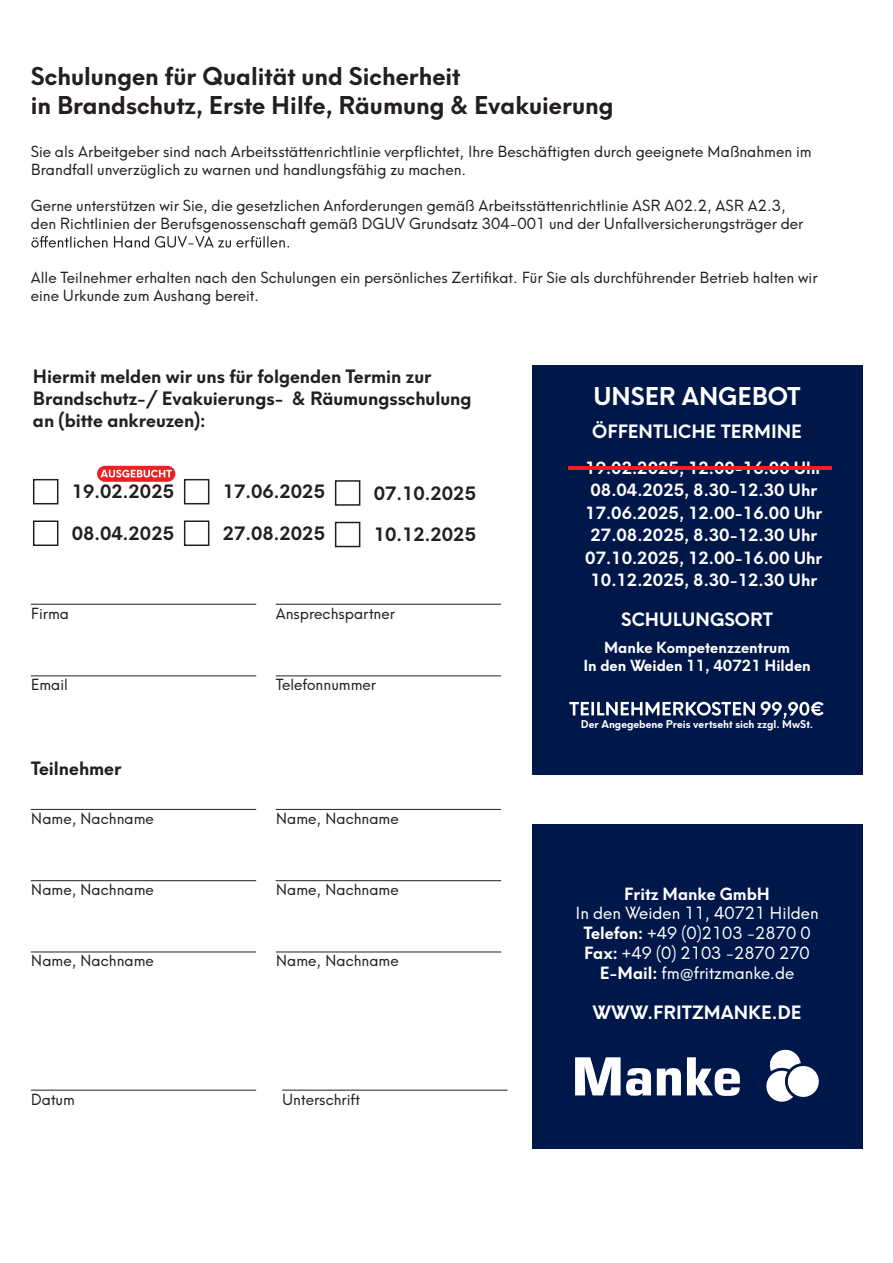
<style>
.page{position:relative;width:893px;height:1263px;background:#fff}
.page>*{position:absolute;margin:0;border:0;box-sizing:border-box;transform-origin:0 0}
.t1{font:700 24px/28.8px "Neue Hans Kendrick";color:#231f20}
.t2{font:700 24px "Neue Hans Kendrick";color:#fff}
.t3{font:700 18px/21.6px "Neue Hans Kendrick";color:#231f20}
.t4{font:700 18px "Neue Hans Kendrick";color:#fff}
.t5{font:700 16.5px/22.5px "Neue Hans Kendrick";color:#fff;text-align:center}
.t6{font:16.5px/19.8px "Neue Hans Kendrick";color:#fff;text-align:center}
.t7{font:15px/18px "Neue Hans Kendrick";color:#231f20}
.t8{font:700 15px/18px "Neue Hans Kendrick";color:#fff;text-align:center}
.t9{font:700 10.5px "Neue Hans Kendrick";color:#fff}
.s1{font-weight:700}
</style>
<div class="page">
<svg style="left:31px;top:236px;width:258px;height:12px"></svg>
<div style="left:532px;top:824px;width:330px;height:324px;background:#00174a"></div>
<div style="left:532px;top:365px;width:330px;height:410px;background:#00174a"></div>
<div style="left:33px;top:479px;width:25px;height:25px;border:2px solid #231f20"></div>
<div style="left:184px;top:479px;width:25px;height:25px;border:2px solid #231f20"></div>
<div style="left:33px;top:520px;width:25px;height:26px;border:2px solid #231f20"></div>
<div style="left:184px;top:520px;width:25px;height:26px;border:2px solid #231f20"></div>
<div style="left:335px;top:480px;width:25px;height:26px;border:2px solid #231f20"></div>
<div style="left:335px;top:522px;width:25px;height:25px;border:2px solid #231f20"></div>
<hr style="left:31px;top:604px;width:225px;height:1px;background:#231f20">
<hr style="left:276px;top:604px;width:225px;height:1px;background:#231f20">
<hr style="left:31px;top:675px;width:225px;height:1px;background:#231f20">
<hr style="left:276px;top:675px;width:225px;height:1px;background:#231f20">
<hr style="left:31px;top:1090px;width:225px;height:1px;background:#231f20">
<hr style="left:282px;top:1090px;width:225px;height:1px;background:#231f20">
<hr style="left:31px;top:809px;width:225px;height:1px;background:#231f20">
<hr style="left:276px;top:809px;width:225px;height:1px;background:#231f20">
<hr style="left:31px;top:880px;width:225px;height:1px;background:#231f20">
<hr style="left:276px;top:880px;width:225px;height:1px;background:#231f20">
<hr style="left:31px;top:951px;width:225px;height:1px;background:#231f20">
<hr style="left:276px;top:951px;width:225px;height:1px;background:#231f20">
<svg style="left:569px;top:702px;width:255px;height:17px"></svg>
<svg style="left:766px;top:1050px;width:53px;height:52px"></svg>
<svg style="left:575px;top:1057px;width:76px;height:39px"></svg>
<svg style="left:657px;top:1068px;width:24px;height:27px"></svg>
<svg style="left:687px;top:1057px;width:53px;height:39px"></svg>
<svg style="left:97px;top:466px;width:78px;height:16px"></svg>
<svg style="left:101px;top:470px;width:71px;height:7px"></svg>
<hr style="left:568px;top:466px;width:263px;height:4px;background:#ee1f23">
<h1 class="t1" style="left:31px;top:59px;width:584px">Schulungen für Qualität und Sicherheit<br>in Brandschutz, Erste Hilfe, Räumung &amp; Evakuierung</h1>
<p class="t7" style="left:31px;top:141px;width:782px">Sie als Arbeitgeber sind nach Arbeitsstättenrichtlinie verpflichtet, Ihre Beschäftigten durch geeignete Maßnahmen im<br>Brandfall unverzüglich zu warnen und handlungsfähig zu machen.</p>
<p class="t7" style="left:31px;top:195px;width:774px">Gerne unterstützen wir Sie, die gesetzlichen Anforderungen gemäß Arbeitsstättenrichtlinie ASR A02.2, ASR A2.3, den Richtlinien der Berufsgenossenschaft gemäß DGUV Grundsatz 304-001 und der Unfallversicherungsträger der</p>
<p class="t7" style="left:31px;top:267px;width:788px">Alle Teilnehmer erhalten nach den Schulungen ein persönliches Zertifikat. Für Sie als durchführender Betrieb halten wir eine Urkunde zum Aushang bereit.</p>
<p class="t3" style="left:33px;top:364px;width:440px">Hiermit melden wir uns für folgenden Termin zur<br>Brandschutz-/ Evakuierungs- &amp; Räumungsschulung an (bitte ankreuzen):</p>
<p class="t3" style="left:72px;top:479px;width:104px">19.02.2025</p>
<p class="t3" style="left:223px;top:479px;width:104px">17.06.2025</p>
<p class="t3" style="left:72px;top:520px;width:104px">08.04.2025</p>
<p class="t3" style="left:223px;top:520px;width:104px">27.08.2025</p>
<p class="t3" style="left:374px;top:480px;width:104px">07.10.2025</p>
<p class="t3" style="left:374px;top:522px;width:104px">10.12.2025</p>
<p class="t7" style="left:31px;top:602px;width:40px">Firma</p>
<p class="t7" style="left:276px;top:602px;width:121px">Ansprechspartner</p>
<p class="t7" style="left:31px;top:674px;width:39px">Email</p>
<p class="t7" style="left:276px;top:674px;width:102px">Telefonnummer</p>
<p class="t3" style="left:31px;top:755px;width:92px">Teilnehmer</p>
<p class="t7" style="left:31px;top:808px;width:125px">Name, Nachname</p>
<p class="t7" style="left:276px;top:808px;width:125px">Name, Nachname</p>
<p class="t7" style="left:31px;top:879px;width:125px">Name, Nachname</p>
<p class="t7" style="left:276px;top:879px;width:125px">Name, Nachname</p>
<p class="t7" style="left:31px;top:950px;width:125px">Name, Nachname</p>
<p class="t7" style="left:276px;top:950px;width:125px">Name, Nachname</p>
<p class="t7" style="left:31px;top:1088px;width:46px">Datum</p>
<p class="t7" style="left:282px;top:1088px;width:79px">Unterschrift</p>
<h1 class="t2" style="left:593px;top:374px;width:209px">UNSER ANGEBOT</h1>
<p class="t4" style="left:592px;top:414px;width:211px">ÖFFENTLICHE TERMINE</p>
<p class="t5" style="left:585px;top:454px;width:239px">19.02.2025, 12.00-16.00 Uhr<br>08.04.2025, 8.30-12.30 Uhr<br>17.06.2025, 12.00-16.00 Uhr<br>27.08.2025, 8.30-12.30 Uhr<br>07.10.2025, 12.00-16.00 Uhr<br>10.12.2025, 8.30-12.30 Uhr</p>
<p class="t4" style="left:621px;top:602px;width:153px">SCHULUNGSORT</p>
<p class="t8" style="left:583px;top:636px;width:229px">Manke Kompetenzzentrum<br>In den Weiden 11, 40721 Hilden</p>
<p class="t4" style="left:760px;top:692px;width:13px">9</p>
<p class="t9" style="left:581px;top:714px;width:234px">Der Angegebene Preis vertseht sich zzgl. MwSt.</p>
<p class="t5" style="left:624px;top:880px;width:147px">Fritz Manke GmbH</p>
<p class="t6" style="left:575px;top:901px;width:245px">In den Weiden 11, 40721 Hilden<br><span class="s1">Telefon:</span> +49 (0)2103 -2870 0<br><span class="s1">Fax:</span> +49 (0) 2103 -2870 270<br><span class="s1">E-Mail:</span> fm@fritzmanke.de</p>
<p class="t4" style="left:592px;top:995px;width:211px">WWW.FRITZMANKE.DE</p>
</div>
